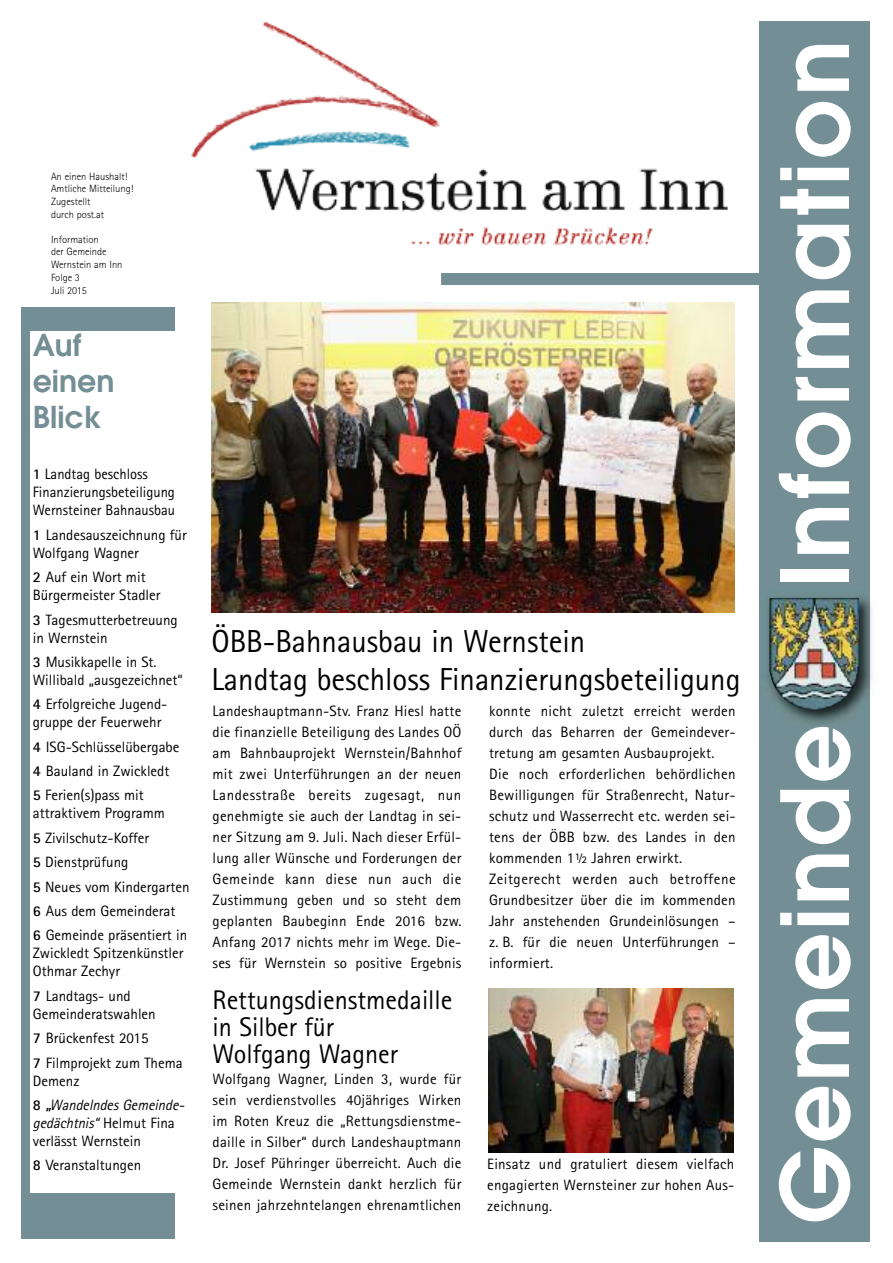
<style>
.page{position:relative;width:893px;height:1263px;background:#fff}
.page>*{position:absolute;margin:0;border:0;box-sizing:border-box;transform-origin:0 0}
.t1{font:600 93px "Avant Garde";letter-spacing:.04em;color:#fff}
.t2{font:31.8px/38.5px "Rotis Sans Serif";color:#000}
.t3{font:600 30px/36px "Avant Garde";color:#738e94}
.t4{font:27px/27px "Rotis Sans Serif";color:#000}
.t5{font:15px/21px "Rotis Sans Serif";color:#000}
.t6{font:italic 15px/24.5px "Rotis Sans Serif";color:#000;scale:.96 1}
.t7{font:300 10.5px/12.6px "Rotis Sans Serif";color:#000}
.s1{font-weight:700}
.s2{font-style:normal}
.s3{font-weight:700;font-style:normal}
.s4{font-style:italic}
</style>
<div class="page">
<img style="left:191px;top:22px;width:537px;height:223px">
<div style="left:441px;top:273px;width:341px;height:12px;background:#738e94"></div>
<div style="left:759px;top:21px;width:111px;height:1221px;background:#738e94"></div>
<img style="left:767px;top:597px;width:105px;height:130px">
<img style="left:800px;top:727px;width:46px;height:11px">
<img style="left:769px;top:598px;width:89px;height:112px">
<div style="left:21px;top:307px;width:153px;height:931px;background:#738e94"></div>
<div style="left:30px;top:331px;width:161px;height:862px;background:#fff"></div>
<img style="left:211px;top:303px;width:523px;height:309px">
<img style="left:488px;top:989px;width:246px;height:164px">
<p class="t7" style="left:51px;top:171px;width:84px">An einen Haushalt!<br>Amtliche Mitteilung!<br>Zugestellt<br>durch post.at</p>
<p class="t7" style="left:51px;top:234px;width:73px">Information<br>der Gemeinde<br>Wernstein am Inn<br>Folge 3</p>
<p class="t7" style="left:51px;top:285px;width:38px">Juli 2015</p>
<h3 class="t3" style="left:33px;top:330px;width:83px">Auf einen<br>Blick</h3>
<p class="t5" style="left:33px;top:467px;width:144px;line-height:18px"><span class="s1">1</span> Landtag beschloss<br>Finanzierungsbeteiligung<br>Wernsteiner Bahnausbau</p>
<p class="t5" style="left:33px;top:527px;width:156px;line-height:18px"><span class="s1">1</span> Landesauszeichnung für<br>Wolfgang Wagner</p>
<p class="t5" style="left:33px;top:570px;width:129px;line-height:18px"><span class="s1">2</span> Auf ein Wort mit<br>Bürgermeister Stadler</p>
<p class="t5" style="left:33px;top:612px;width:147px;line-height:18px"><span class="s1">3</span> Tagesmutterbetreuung in Wernstein</p>
<p class="t5" style="left:33px;top:654px;width:152px;line-height:18px"><span class="s1">3</span> Musikkapelle in St.<br>Willibald „ausgezeichnet“</p>
<p class="t5" style="left:33px;top:697px;width:136px;line-height:18px"><span class="s1">4</span> Erfolgreiche Jugend&shy;gruppe der Feuerwehr</p>
<p class="t5" style="left:33px;top:736px;width:148px;line-height:24.5px"><span class="s1">4</span> ISG-Schlüsselübergabe<br><span class="s1">4</span> Bauland in Zwickledt<br><span class="s1">5</span> Ferien(s)pass mit</p>
<p class="t5" style="left:33px;top:803px;width:158px;line-height:24.5px">attraktivem Programm<br><span class="s1">5</span> Zivilschutz-Koffer<br><span class="s1">5</span> Dienstprüfung<br><span class="s1">5</span> Neues vom Kindergarten<br><span class="s1">6</span> Aus dem Gemeinderat<br><span class="s1">6</span> Gemeinde präsentiert in</p>
<p class="t5" style="left:33px;top:946px;width:152px;line-height:18px">Zwickledt Spitzenkünstler<br>Othmar Zechyr</p>
<p class="t5" style="left:33px;top:988px;width:125px;line-height:18px"><span class="s1">7</span> Landtags- und<br>Gemeinderatswahlen</p>
<p class="t5" style="left:33px;top:1027px;width:152px;line-height:24.5px"><span class="s1">7</span> Brückenfest 2015<br><span class="s1">7</span> Filmprojekt zum Thema</p>
<p class="t6" style="left:33px;top:1070px;width:162px"><span class="s2">Demenz<br></span><span class="s3">8</span> <span class="s1">„</span>Wandelndes Gemeinde-</p>
<p class="t5" style="left:33px;top:1115px;width:144px;line-height:18px"><span class="s4">gedächtnis“</span> Helmut Fina verlässt Wernstein</p>
<p class="t5" style="left:33px;top:1156px;width:110px"><span class="s1">8</span> Veranstaltungen</p>
<h2 class="t2" style="left:211px;top:625px;width:531px">ÖBB-Bahnausbau in Wernstein<br>Landtag beschloss Finanzierungsbeteiligung</h2>
<p class="t5" style="left:213px;top:702px;width:250px;text-align:justify">Landeshauptmann-Stv. Franz Hiesl hatte die finanzielle Beteiligung des Landes OÖ am Bahnbauprojekt Wernstein/Bahnhof mit zwei Unterführungen an der neuen Landesstraße bereits zugesagt, nun genehmigte sie auch der Landtag in sei&shy;ner Sitzung am 9. Juli. Nach dieser Erfül&shy;lung aller Wünsche und Forderungen der Gemeinde kann diese nun auch die Zustimmung geben und so steht dem geplanten Baubeginn Ende 2016 bzw.<br>Anfang 2017 nichts mehr im Wege. Die&shy;ses für Wernstein so positive Ergebnis</p>
<p class="t5" style="left:489px;top:702px;width:248px">konnte nicht zuletzt erreicht werden durch das Beharren der Gemeindever&shy;tretung am gesamten Ausbauprojekt.<br>Die noch erforderlichen behördlichen Bewilligungen für Straßenrecht, Natur&shy;schutz und Wasserrecht etc. werden sei&shy;tens der ÖBB bzw. des Landes in den kommenden 1½ Jahren erwirkt.<br>Zeitgerecht werden auch betroffene Grundbesitzer über die im kommenden Jahr anstehenden Grundeinlösungen – z. B. für die neuen Unterführungen – informiert.</p>
<h3 class="t4" style="left:213px;top:989px;width:241px">Rettungsdienstmedaille in Silber für<br>Wolfgang Wagner</h3>
<p class="t5" style="left:213px;top:1070px;width:250px;text-align:justify">Wolfgang Wagner, Linden 3, wurde für sein verdienstvolles 40jähriges Wirken im Roten Kreuz die „Rettungsdienstme&shy;daille in Silber“ durch Landeshauptmann Dr. Josef Pühringer überreicht. Auch die Gemeinde Wernstein dankt herzlich für seinen jahrzehntelangen ehrenamtlichen</p>
<p class="t5" style="left:487px;top:1155px;width:249px;text-align:justify">Einsatz und gratuliert diesem vielfach engagierten Wernsteiner zur hohen Aus&shy;zeichnung.</p>
<h1 class="t1" style="left:780px;top:589px;width:550px;rotate:-90deg">Information</h1>
<h1 class="t1" style="left:780px;top:1224px;width:501px;rotate:-90deg">Gemeinde</h1>
</div>
